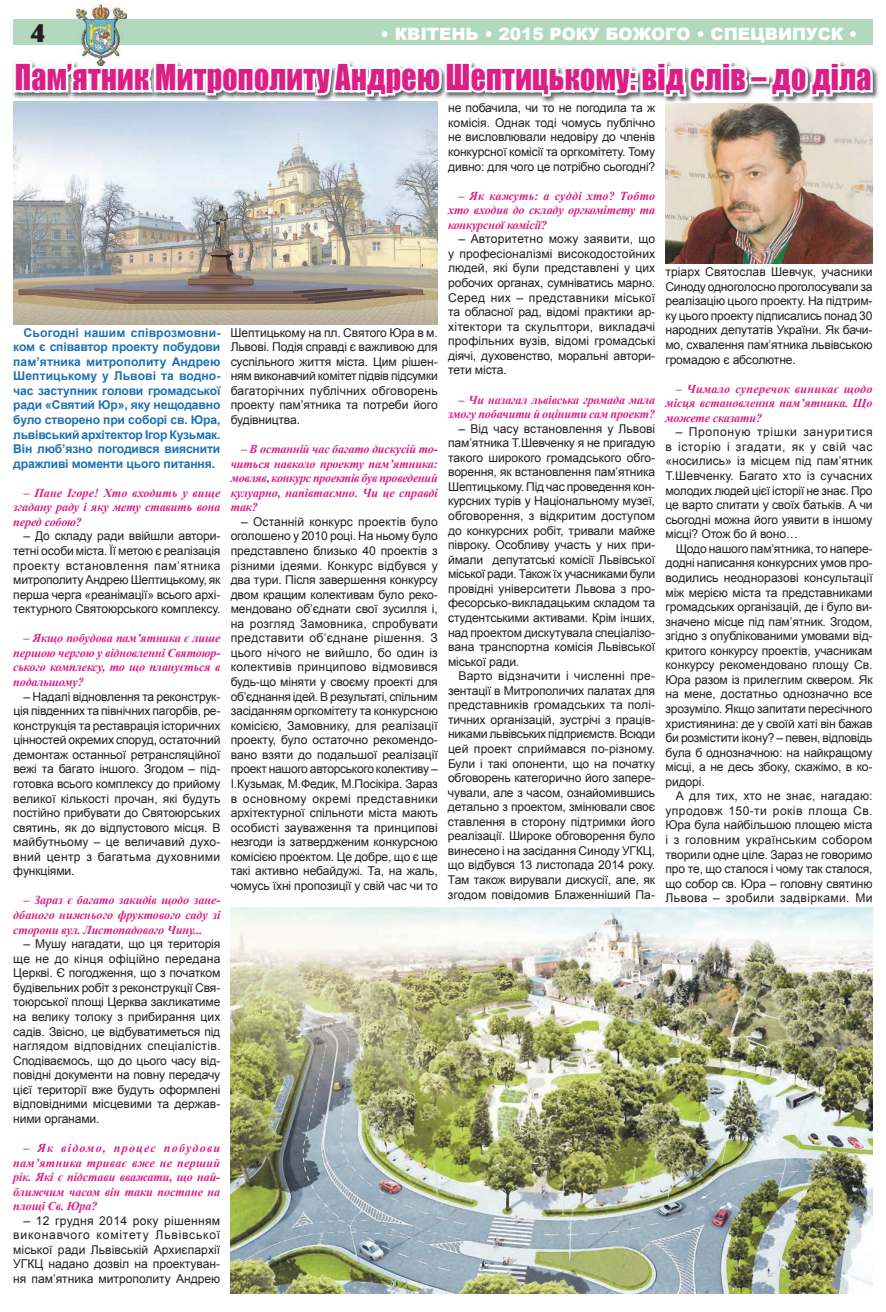
<style>
.page{position:relative;width:886px;height:1312px;background:#fff}
.page>*{position:absolute;margin:0;border:0;box-sizing:border-box;transform-origin:0 0}
.t1{font:32.75px "Impact";letter-spacing:.01em;color:#db1f86;scale:.91 1}
.t2{font:25.5px "Newton XC";color:#231f20}
.t3{font:900 17px "Arial";color:#fff}
.t4{font:12.12px/14.5px "Arial";letter-spacing:-.01em;color:#231f20;text-align:justify}
.t5{font:italic 700 12.12px/14.5px "Times New Roman";letter-spacing:-.01em;color:#db1f86;text-align:justify}
.t6{font:700 12.12px/14.5px "Arial";letter-spacing:-.01em;color:#1e71b3;text-align:justify}
</style>
<div class="page">
<div style="left:13px;top:20px;width:860px;height:25px;background:#b2d9be"></div>
<img style="left:13px;top:132px;width:425px;height:192px">
<img style="left:231px;top:907px;width:642px;height:385px">
<img style="left:751px;top:69px;width:128px;height:34px">
<svg style="left:12px;top:4px;width:739px;height:128px"></svg>
<div style="left:749px;top:75px;width:20px;height:9px;border:5px solid #fff"></div>
<svg style="left:768px;top:61px;width:107px;height:38px"></svg>
<img style="left:665px;top:103px;width:208px;height:161px">
<h2 class="t2" style="left:30px;top:24px;width:16px">4</h2>
<h3 class="t3" style="left:381px;top:22px;width:478px">• КВІТЕНЬ • 2015 РОКУ БОЖОГО • СПЕЦВИПУСК •</h3>
<h1 class="t1" style="left:15px;top:57px;width:943px">Пам’ятник Митрополиту Андрею Шептицькому: від слів – до діла</h1>
<p class="t6" style="left:13px;top:325px;width:209px;text-indent:10px">Сьогодні нашим співрозмовни&shy;ком є співавтор проекту побудови пам’ятника митрополиту Андрею Шептицькому у Львові та водно&shy;час заступник голови громадської ради «Святий Юр», яку нещодавно було створено при соборі св. Юра, львівський архітектор Ігор Кузьмак.<br>Він люб’язно погодився вияснити дражливі моменти цього питання.</p>
<p class="t5" style="left:13px;top:485px;width:209px;text-indent:10px">– Пане Ігоре! Хто входить у вище згадану раду і яку мету ставить вона перед собою?</p>
<p class="t4" style="left:13px;top:529px;width:209px;text-indent:10px">– До складу ради ввійшли автори&shy;тетні особи міста. Її метою є реалізація проекту встановлення пам’ятника митрополиту Андрею Шептицькому, як перша черга «реанімації» всього архі&shy;тектурного Святоюрського комплексу.</p>
<p class="t5" style="left:13px;top:631px;width:209px;text-indent:10px">– Якщо побудова пам’ятника є лише першою чергою у відновленні Святоюр&shy;ського комплексу, то що планується в подальшому?</p>
<p class="t4" style="left:13px;top:689px;width:209px;text-indent:10px">– Надалі відновлення та реконструк&shy;ція південних та північних пагорбів, ре&shy;конструкція та реставрація історичних цінностей окремих споруд, остаточний демонтаж останньої ретрансляційної вежі та багато іншого. Згодом – під&shy;готовка всього комплексу до прийому великої кількості прочан, які будуть постійно прибувати до Святоюрських святинь, як до відпустового місця. В майбутньому – це величавий духо&shy;вний центр з багатьма духовними функціями.</p>
<p class="t5" style="left:13px;top:892px;width:209px;text-indent:10px">– Зараз є багато закидів щодо зане&shy;дбаного нижнього фруктового саду зі сторони вул. Листопадового Чину...</p>
<p class="t4" style="left:13px;top:936px;width:209px;text-indent:10px">– Мушу нагадати, що ця територія ще не до кінця офіційно передана Церкві. Є погодження, що з початком будівельних робіт з реконструкції Свя&shy;тоюрської площі Церква закликатиме на велику толоку з прибирання цих садів. Звісно, це відбуватиметься під наглядом відповідних спеціалістів.<br>Сподіваємось, що до цього часу від&shy;повідні документи на повну передачу цієї території вже будуть оформлені відповідними місцевими та держав&shy;ними органами.</p>
<p class="t5" style="left:13px;top:1140px;width:209px;text-indent:10px">– Як відомо, процес побудови пам’ятника триває вже не перший рік. Які є підстави вважати, що най&shy;ближчим часом він таки постане на площі Св. Юра?</p>
<p class="t4" style="left:13px;top:1212px;width:209px;text-indent:10px">– 12 грудня 2014 року рішенням виконавчого комітету Львівської міської ради Львівській Архиєпархії УГКЦ надано дозвіл на проектуван&shy;ня пам’ятника митрополиту Андрею</p>
<p class="t4" style="left:231px;top:325px;width:209px">Шептицькому на пл. Святого Юра в м.<br>Львові. Подія справді є важливою для суспільного життя міста. Цим рішен&shy;ням виконавчий комітет підвів підсумки багаторічних публічних обговорень проекту пам’ятника та потреби його будівництва.</p>
<p class="t5" style="left:231px;top:441px;width:209px;text-indent:10px">– В останній час багато дискусій то&shy;читься навколо проекту пам’ятника: мовляв, конкурс проектів був проведений кулуарно, напівтаємно. Чи це справді так?</p>
<p class="t4" style="left:231px;top:514px;width:209px;text-indent:10px">– Останній конкурс проектів було оголошено у 2010 році. На ньому було представлено близько 40 проектів з різними ідеями. Конкурс відбувся у два тури. Після завершення конкурсу двом кращим колективам було реко&shy;мендовано об’єднати свої зусилля і, на розгляд Замовника, спробувати представити об’єднане рішення. З цього нічого не вийшло, бо один із колективів принципово відмовився будь-що міняти у своєму проекті для об’єднання ідей. В результаті, спільним засіданням оргкомітету та конкурсною комісією, Замовнику, для реалізації проекту, було остаточно рекомендо&shy;вано взяти до подальшої реалізації проект нашого авторського колективу – І.Кузьмак, М.Федик, М.Посікіра. Зараз в основному окремі представники архітектурної спільноти міста мають особисті зауваження та принципові незгоди із затвердженим конкурсною комісією проектом. Це добре, що є ще такі активно небайдужі. Та, на жаль, чомусь їхні пропозиції у свій час чи то</p>
<p class="t4" style="left:448px;top:101px;width:209px">не побачила, чи то не погодила та ж комісія. Однак тоді чомусь публічно не висловлювали недовіру до членів конкурсної комісії та оргкомітету. Тому дивно: для чого це потрібно сьогодні?</p>
<p class="t5" style="left:448px;top:188px;width:209px;text-indent:10px">– Як кажуть: а судді хто? Тобто хто входив до складу оргкомітету та конкурсної комісії?</p>
<p class="t4" style="left:448px;top:232px;width:209px;text-indent:10px">– Авторитетно можу заявити, що у професіоналізмі високодостойних людей, які були представлені у цих робочих органах, сумніватись марно.<br>Серед них – представники міської та обласної рад, відомі практики ар&shy;хітектори та скульптори, викладачі профільних вузів, відомі громадські діячі, духовенство, моральні автори&shy;тети міста.</p>
<p class="t5" style="left:448px;top:392px;width:209px;text-align:right">– Чи назагал львівська громада мала змогу побачити й оцінити сам проект?</p>
<p class="t4" style="left:448px;top:421px;width:209px;text-indent:10px">– Від часу встановлення у Львові пам’ятника Т.Шевченку я не пригадую такого широкого громадського обго&shy;ворення, як встановлення пам’ятника Шептицькому. Під час проведення кон&shy;курсних турів у Національному музеї, обговорення, з відкритим доступом до конкурсних робіт, тривали майже півроку. Особливу участь у них при&shy;ймали депутатські комісії Львівської міської ради. Також їх учасниками були провідні університети Львова з про&shy;фесорсько-викладацьким складом та студентськими активами. Крім інших, над проектом дискутувала спеціалізо&shy;вана транспортна комісія Львівської міської ради.</p>
<p class="t4" style="left:448px;top:668px;width:209px;text-indent:10px">Варто відзначити і численні пре&shy;зентації в Митрополичих палатах для представників громадських та полі&shy;тичних організацій, зустрічі з праців&shy;никами львівських підприємств. Всюди цей проект сприймався по-різному.<br>Були і такі опоненти, що на початку обговорень категорично його запере&shy;чували, але з часом, ознайомившись детально з проектом, змінювали своє ставлення в сторону підтримки його реалізації. Широке обговорення було винесено і на засідання Синоду УГКЦ, що відбувся 13 листопада 2014 року.<br>Там також вирували дискусії, але, як згодом повідомив Блаженніший Па-</p>
<p class="t4" style="left:665px;top:264px;width:209px">тріарх Святослав Шевчук, учасники Синоду одноголосно проголосували за реалізацію цього проекту. На підтрим&shy;ку цього проекту підписались понад 30 народних депутатів України. Як бачи&shy;мо, схвалення пам’ятника львівською громадою є абсолютне.</p>
<p class="t5" style="left:665px;top:381px;width:209px;text-indent:10px">– Чимало суперечок виникає щодо місця встановлення пам’ятника. Що можете сказати?</p>
<p class="t4" style="left:665px;top:425px;width:209px;text-indent:10px">– Пропоную трішки зануритися в історію і згадати, як у свій час «носились» із місцем під пам’ятник Т.Шевченку. Багато хто із сучасних молодих людей цієї історії не знає. Про це варто спитати у своїх батьків. А чи сьогодні можна його уявити в іншому місці? Отож бо й воно…</p>
<p class="t4" style="left:665px;top:541px;width:209px;text-indent:10px">Щодо нашого пам’ятника, то напере&shy;додні написання конкурсних умов про&shy;водились неодноразові консультації між мерією міста та представниками громадських організацій, де і було ви&shy;значено місце під пам’ятник. Згодом, згідно з опублікованими умовами від&shy;критого конкурсу проектів, учасникам конкурсу рекомендовано площу Св.<br>Юра разом із прилеглим сквером. Як на мене, достатньо однозначно все зрозуміло. Якщо запитати пересічного християнина: де у своїй хаті він бажав би розмістити ікону? – певен, відповідь була б однозначною: на найкращому місці, а не десь збоку, скажімо, в ко&shy;ридорі.</p>
<p class="t4" style="left:665px;top:788px;width:209px;text-indent:10px">А для тих, хто не знає, нагадаю: упродовж 150-ти років площа Св.<br>Юра була найбільшою площею міста і з головним українським собором творили одне ціле. Зараз не говоримо про те, що сталося і чому так сталося, що собор св. Юра – головну святиню Львова – зробили задвірками. Ми</p>
</div>
